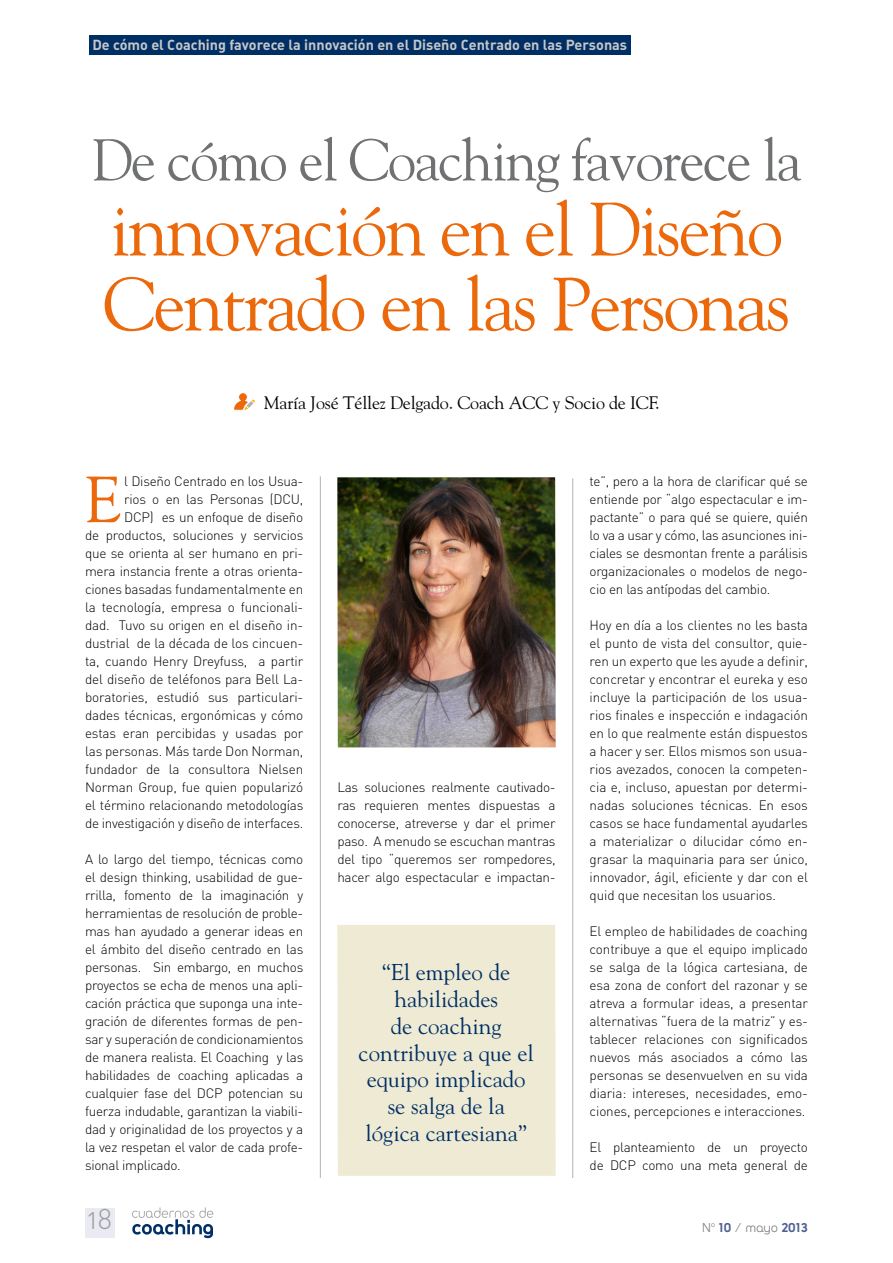
<style>
.page{position:relative;width:893px;height:1263px;background:#fff}
.page>*{position:absolute;margin:0;border:0;box-sizing:border-box;transform-origin:0 0}
.t1{font:75px/75px "Goudy";letter-spacing:-.03em;color:#eb690b}
.t2{font:64.65px "Goudy";color:#eb690b}
.t3{font:58.5px "Goudy";letter-spacing:-.03em;color:#707173}
.t4{font:28.2px "DIN Light Alternate";color:#9c9e9f}
.t5{font:22.8px/26.8px "Goudy";color:#002f65;text-align:center}
.t6{font:18px "Goudy";letter-spacing:-.01em;color:#000}
.t7{font:15px "FNAC Regular";color:#7b7c7e}
.t8{font:14.4px "DIN Bold Alternate";color:#c6c7c8}
.t9{font:300 13.5px/18px "DIN";letter-spacing:-.02em;color:#000;text-align:justify}
.s1{font-weight:700;color:#4e6290}
</style>
<div class="page">
<div style="left:85px;top:1208px;width:30px;height:29px;background:#eaebf2"></div>
<svg style="left:132px;top:1207px;width:81px;height:31px"></svg>
<hr style="left:572px;top:478px;width:1px;height:700px;background:#b1b3b4">
<hr style="left:320px;top:476px;width:1px;height:702px;background:#b1b3b4">
<div style="left:89px;top:35px;width:542px;height:20px;background:#002f65"></div>
<svg style="left:233px;top:392px;width:22px;height:19px"></svg>
<div style="left:337px;top:925px;width:219px;height:251px;background:#eeead3"></div>
<img style="left:337px;top:477px;width:219px;height:270px">
<p class="t8" style="left:92px;top:40px;width:536px">De cómo el Coaching favorece la innovación en el Diseño Centrado en las Personas</p>
<h3 class="t3" style="left:91px;top:137px;width:712px">De cómo el Coaching favorece la</h3>
<h1 class="t1" style="left:103px;top:198px;width:689px">innovación en el Diseño<br>Centrado en las Personas</h1>
<h3 class="t6" style="left:264px;top:395px;width:397px">María José Téllez Delgado. Coach ACC y Socio de ICF.</h3>
<p class="t9" style="left:85px;top:474px;width:220px;text-align:right">l Diseño Centrado en los Usua-<br>rios o en las Personas (DCU,<br>DCP) es un enfoque de diseño<br>de productos, soluciones y servicios que se orienta al ser humano en pri&shy;mera instancia frente a otras orienta&shy;ciones basadas fundamentalmente en la tecnología, empresa o funcionali&shy;dad. Tuvo su origen en el diseño in&shy;dustrial de la década de los cincuen&shy;ta, cuando Henry Dreyfuss, a partir del diseño de teléfonos para Bell La&shy;boratories, estudió sus particulari&shy;dades técnicas, ergonómicas y cómo estas eran percibidas y usadas por las personas. Más tarde Don Norman, fundador de la consultora Nielsen Norman Group, fue quien popularizó el término relacionando metodologías de investigación y diseño de interfaces.</p>
<p class="t9" style="left:85px;top:852px;width:220px">A lo largo del tiempo, técnicas como el design thinking, usabilidad de gue&shy;rrilla, fomento de la imaginación y herramientas de resolución de proble&shy;mas han ayudado a generar ideas en el ámbito del diseño centrado en las personas. Sin embargo, en muchos proyectos se echa de menos una apli&shy;cación práctica que suponga una inte&shy;gración de diferentes formas de pen&shy;sar y superación de condicionamientos de manera realista. El Coaching y las habilidades de coaching aplicadas a cualquier fase del DCP potencian su fuerza indudable, garantizan la viabili&shy;dad y originalidad de los proyectos y a la vez respetan el valor de cada profe&shy;sional implicado.</p>
<h2 class="t2" style="left:85px;top:474px;width:37px">E</h2>
<h3 class="t4" style="left:88px;top:1209px;width:26px">18</h3>
<p class="t9" style="left:337px;top:780px;width:220px">Las soluciones realmente cautivado&shy;ras requieren mentes dispuestas a conocerse, atreverse y dar el primer paso. A menudo se escuchan mantras del tipo “queremos ser rompedores, hacer algo espectacular e impactan-</p>
<h3 class="t5" style="left:359px;top:960px;width:177px">“El empleo de habilidades<br>de coaching contribuye a que el equipo implicado se salga de la lógica cartesiana”</h3>
<p class="t9" style="left:590px;top:474px;width:220px">te”, pero a la hora de clarificar qué se entiende por “algo espectacular e im&shy;pactante” o para qué se quiere, quién lo va a usar y cómo, las asunciones ini&shy;ciales se desmontan frente a parálisis organizacionales o modelos de nego&shy;cio en las antípodas del cambio.</p>
<p class="t9" style="left:590px;top:618px;width:220px">Hoy en día a los clientes no les basta el punto de vista del consultor, quie&shy;ren un experto que les ayude a definir, concretar y encontrar el eureka y eso incluye la participación de los usua&shy;rios finales e inspección e indagación en lo que realmente están dispuestos a hacer y ser. Ellos mismos son usua&shy;rios avezados, conocen la competen&shy;cia e, incluso, apuestan por determi&shy;nadas soluciones técnicas. En esos casos se hace fundamental ayudarles a materializar o dilucidar cómo en&shy;grasar la maquinaria para ser único, innovador, ágil, eficiente y dar con el quid que necesitan los usuarios.</p>
<p class="t9" style="left:590px;top:924px;width:220px">El empleo de habilidades de coaching contribuye a que el equipo implicado se salga de la lógica cartesiana, de esa zona de confort del razonar y se atreva a formular ideas, a presentar alternativas “fuera de la matriz” y es&shy;tablecer relaciones con significados nuevos más asociados a cómo las personas se desenvuelven en su vida diaria: intereses, necesidades, emo&shy;ciones, percepciones e interacciones.</p>
<p class="t9" style="left:590px;top:1140px;width:220px">El planteamiento de un proyecto de DCP como una meta general de</p>
<p class="t7" style="left:702px;top:1222px;width:107px">N<sup>o</sup> <span class="s1">10</span> / mayo <span class="s1">2013</span></p>
</div>
